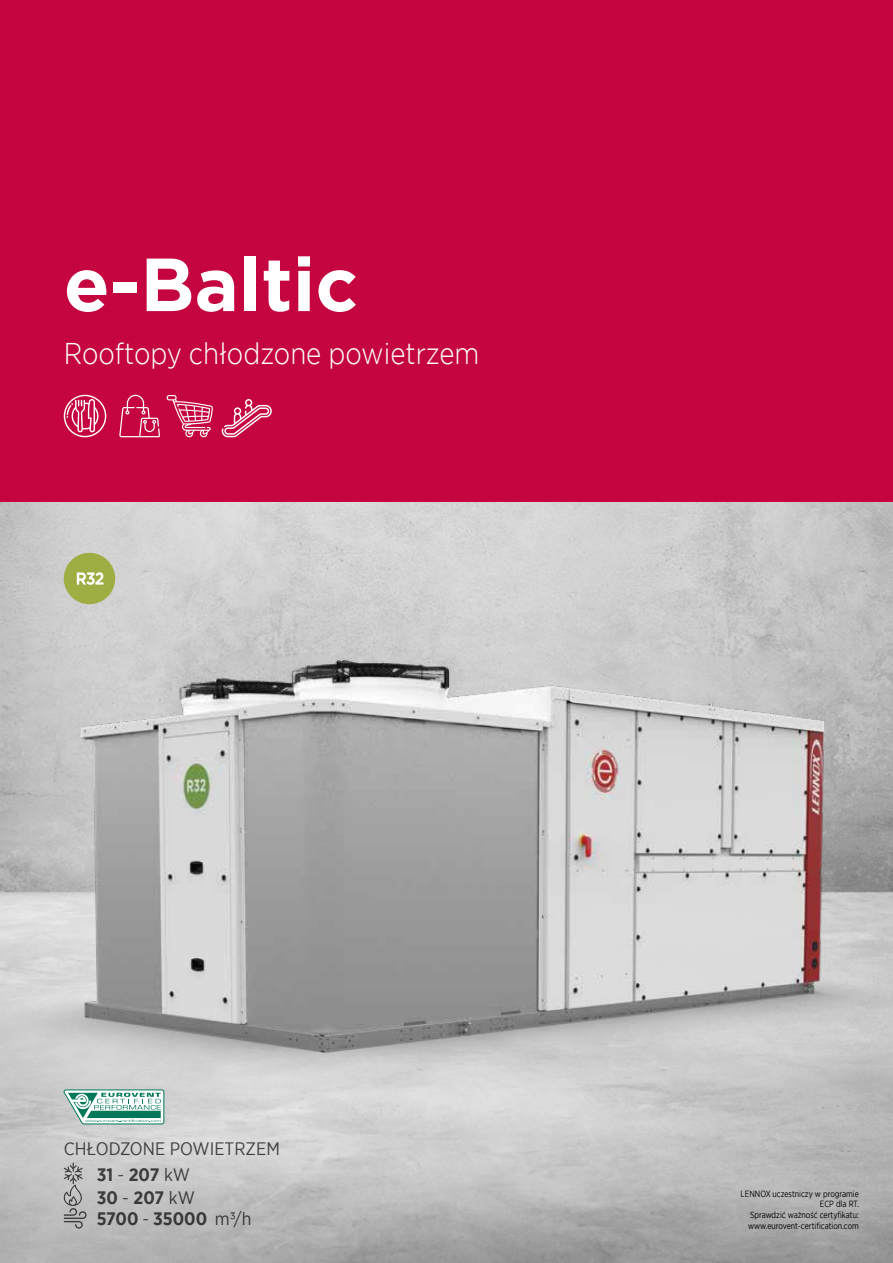
<style>
.page{position:relative;width:893px;height:1263px;background:#fff}
.page>*{position:absolute;margin:0;border:0;box-sizing:border-box;transform-origin:0 0}
.t1{font:700 75px "Gotham";color:#fff}
.t2{font:300 30px "Gotham Narrow";color:#fff}
.t3{font:18px/26.4px "Gotham Narrow";color:#000}
.t4{font:700 18px/21.6px "Gotham Narrow";color:#000}
.t5{font:9px/10.8px "Gotham Narrow";color:#000;text-align:right;scale:.9 1}
.s1{font-weight:700}
.s2{font-weight:400}
</style>
<div class="page">
<img style="left:0;top:502px;width:893px;height:107px">
<div style="left:0;top:0;width:893px;height:502px;background:#c4053f"></div>
<svg style="left:64px;top:395px;width:42px;height:42px"></svg>
<svg style="left:119px;top:395px;width:41px;height:42px"></svg>
<svg style="left:167px;top:395px;width:46px;height:42px"></svg>
<svg style="left:222px;top:399px;width:50px;height:38px"></svg>
<img style="left:0;top:609px;width:893px;height:654px">
<div style="left:64px;top:553px;width:51px;height:51px;background:#9fad42;border-radius:50%"></div>
<svg style="left:77px;top:572px;width:26px;height:13px"></svg>
<svg style="left:64px;top:1089px;width:100px;height:35px"></svg>
<svg style="left:63px;top:1163px;width:24px;height:65px"></svg>
<h1 class="t1" style="left:64px;top:241px;width:296px">e-Baltic</h1>
<h2 class="t2" style="left:64px;top:335px;width:417px">Rooftopy chłodzone powietrzem</h2>
<h3 class="t3" style="left:97px;top:1135px;width:185px;text-indent:-33px">CHŁODZONE POWIETRZEM<br><span class="s1">31</span> - <span class="s1">207</span> kW</h3>
<h3 class="t4" style="left:97px;top:1186px;width:156px">30 <span class="s2">-</span> 207 <span class="s2">kW<br></span>5700 <span class="s2">-</span> 35000 <span class="s2">m3/h</span></h3>
<p class="t5" style="left:740px;top:1188px;width:133px">LENNOX uczestniczy w programie<br>ECP dla RT.<br>Sprawdzić ważność certyfikatu: www.eurovent-certification.com</p>
</div>
